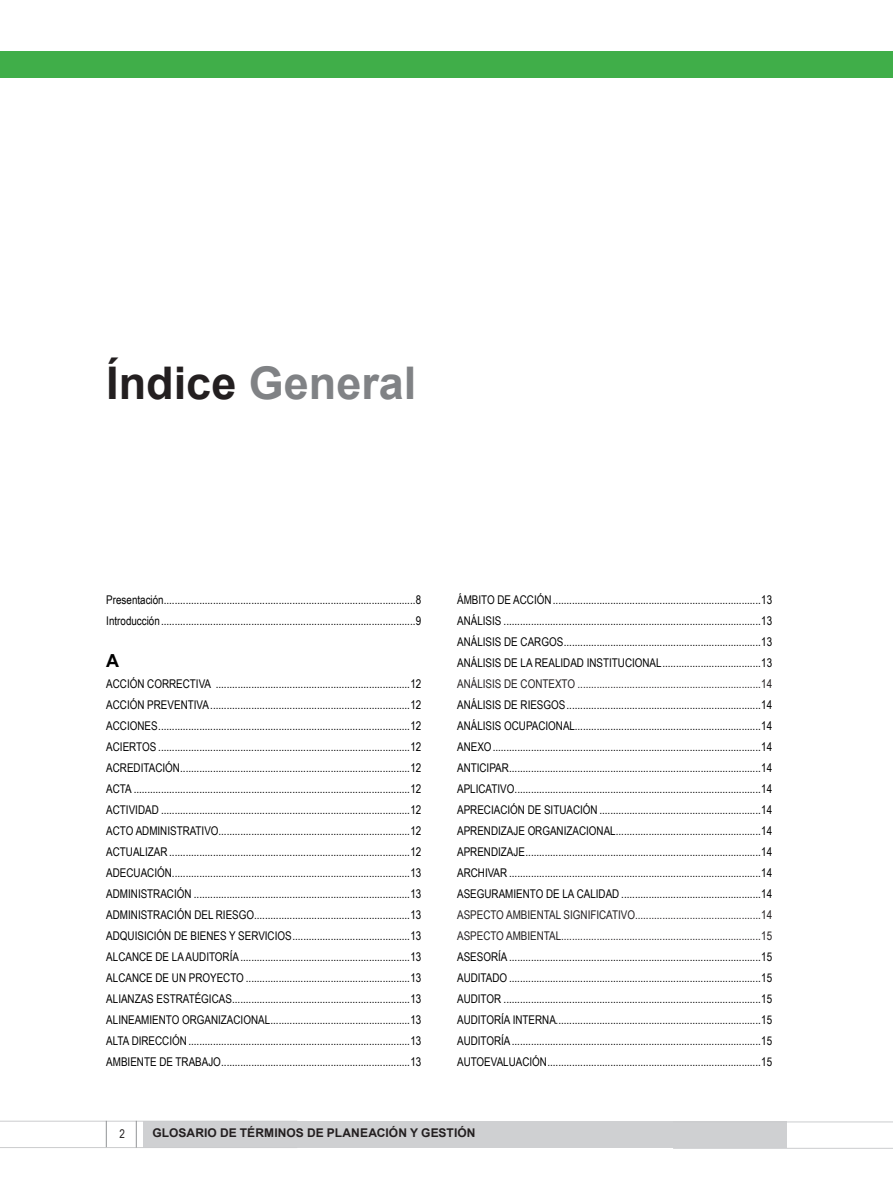
<style>
.page{position:relative;width:893px;height:1191px;background:#fff}
.page>*{position:absolute;margin:0;border:0;box-sizing:border-box;transform-origin:0 0}
.t1{font:700 45px "Arial";color:#808285}
.List_Paragraph{font:700 18px "Arial";color:#000}
.t2{font:12px "Arial Narrow";color:#000}
.t3{font:12px "Arial Narrow";color:#231f20}
.t4{font:700 12px "Arial";letter-spacing:.01em;color:#231f20}
.s1{color:#231f20}
</style>
<div class="page">
<div style="left:0;top:51px;width:893px;height:26px;background:#40ae49"></div>
<div style="left:144px;top:1121px;width:643px;height:26px;background:#cfd0d2"></div>
<hr style="left:0;top:1120px;width:297px;height:1px;background:#cbccce">
<hr style="left:0;top:1147px;width:297px;height:1px;background:#cbccce">
<hr style="left:673px;top:1121px;width:220px;height:1px;background:#cbccce">
<hr style="left:673px;top:1148px;width:220px;height:1px;background:#cbccce">
<svg style="left:106px;top:1120px;width:1px;height:27px"></svg>
<svg style="left:136px;top:1120px;width:1px;height:27px"></svg>
<p class="t1" style="left:106px;top:353px;width:312px"><span class="s1">Índice</span> General</p>
<p class="t2" style="left:106px;top:591px;width:316px">Presentación............................................................................................8</p>
<p class="t2" style="left:106px;top:612px;width:316px">Introducción.............................................................................................9</p>
<p class="List_Paragraph" style="left:106px;top:649px;width:14px">A</p>
<p class="t2" style="left:106px;top:675px;width:316px">ACCIÓN CORRECTIVA .......................................................................12</p>
<p class="t2" style="left:106px;top:696px;width:316px">ACCIÓN PREVENTIVA.........................................................................12</p>
<p class="t2" style="left:106px;top:717px;width:316px">ACCIONES............................................................................................12</p>
<p class="t2" style="left:106px;top:738px;width:316px">ACIERTOS ............................................................................................12</p>
<p class="t2" style="left:106px;top:759px;width:316px">ACREDITACIÓN....................................................................................12</p>
<p class="t2" style="left:106px;top:780px;width:316px">ACTA .....................................................................................................12</p>
<p class="t2" style="left:106px;top:801px;width:316px">ACTIVIDAD ...........................................................................................12</p>
<p class="t2" style="left:106px;top:822px;width:316px">ACTO ADMINISTRATIVO......................................................................12</p>
<p class="t2" style="left:106px;top:843px;width:316px">ACTUALIZAR........................................................................................12</p>
<p class="t2" style="left:106px;top:864px;width:316px">ADECUACIÓN.......................................................................................13</p>
<p class="t2" style="left:106px;top:885px;width:316px">ADMINISTRACIÓN ...............................................................................13</p>
<p class="t2" style="left:106px;top:906px;width:316px">ADMINISTRACIÓN DEL RIESGO.........................................................13</p>
<p class="t2" style="left:106px;top:927px;width:316px">ADQUISICIÓN DE BIENES Y SERVICIOS...........................................13</p>
<p class="t2" style="left:106px;top:948px;width:316px">ALCANCE DE LA AUDITORÍA..............................................................13</p>
<p class="t2" style="left:106px;top:969px;width:316px">ALCANCE DE UN PROYECTO ............................................................13</p>
<p class="t2" style="left:106px;top:990px;width:316px">ALIANZAS ESTRATÉGICAS.................................................................13</p>
<p class="t2" style="left:106px;top:1011px;width:316px">ALINEAMIENTO ORGANIZACIONAL...................................................13</p>
<p class="t2" style="left:106px;top:1032px;width:316px">ALTA DIRECCIÓN.................................................................................13</p>
<p class="t2" style="left:106px;top:1053px;width:316px">AMBIENTE DE TRABAJO.....................................................................13</p>
<p class="t2" style="left:457px;top:591px;width:316px">ÁMBITO DE ACCIÓN............................................................................13</p>
<p class="t2" style="left:457px;top:612px;width:316px">ANÁLISIS ..............................................................................................13</p>
<p class="t2" style="left:457px;top:633px;width:316px">ANÁLISIS DE CARGOS........................................................................13</p>
<p class="t2" style="left:457px;top:654px;width:316px">ANÁLISIS DE LA REALIDAD INSTITUCIONAL....................................13</p>
<p class="t3" style="left:457px;top:675px;width:316px">ANÁLISIS DE CONTEXTO ...................................................................14</p>
<p class="t2" style="left:457px;top:696px;width:316px">ANÁLISIS DE RIESGOS.......................................................................14</p>
<p class="t2" style="left:457px;top:717px;width:316px">ANÁLISIS OCUPACIONAL....................................................................14</p>
<p class="t2" style="left:457px;top:738px;width:316px">ANEXO..................................................................................................14</p>
<p class="t2" style="left:457px;top:759px;width:316px">ANTICIPAR............................................................................................14</p>
<p class="t2" style="left:457px;top:780px;width:316px">APLICATIVO..........................................................................................14</p>
<p class="t2" style="left:457px;top:801px;width:316px">APRECIACIÓN DE SITUACIÓN...........................................................14</p>
<p class="t2" style="left:457px;top:822px;width:316px">APRENDIZAJE ORGANIZACIONAL.....................................................14</p>
<p class="t2" style="left:457px;top:843px;width:316px">APRENDIZAJE......................................................................................14</p>
<p class="t2" style="left:457px;top:864px;width:316px">ARCHIVAR ............................................................................................14</p>
<p class="t2" style="left:457px;top:885px;width:316px">ASEGURAMIENTO DE LA CALIDAD ...................................................14</p>
<p class="t3" style="left:457px;top:906px;width:316px">ASPECTO AMBIENTAL SIGNIFICATIVO..............................................14</p>
<p class="t3" style="left:457px;top:927px;width:316px">ASPECTO AMBIENTAL.........................................................................15</p>
<p class="t2" style="left:457px;top:948px;width:316px">ASESORÍA ............................................................................................15</p>
<p class="t2" style="left:457px;top:969px;width:316px">AUDITADO ............................................................................................15</p>
<p class="t2" style="left:457px;top:990px;width:316px">AUDITOR ..............................................................................................15</p>
<p class="t2" style="left:457px;top:1011px;width:316px">AUDITORÍA INTERNA...........................................................................15</p>
<p class="t2" style="left:457px;top:1032px;width:316px">AUDITORÍA...........................................................................................15</p>
<p class="t2" style="left:457px;top:1053px;width:316px">AUTOEVALUACIÓN..............................................................................15</p>
<p class="t3" style="left:119px;top:1124px;width:7px">2</p>
<p class="t4" style="left:153px;top:1125px;width:325px">GLOSARIO DE TÉRMINOS DE PLANEACIÓN Y GESTIÓN</p>
</div>
